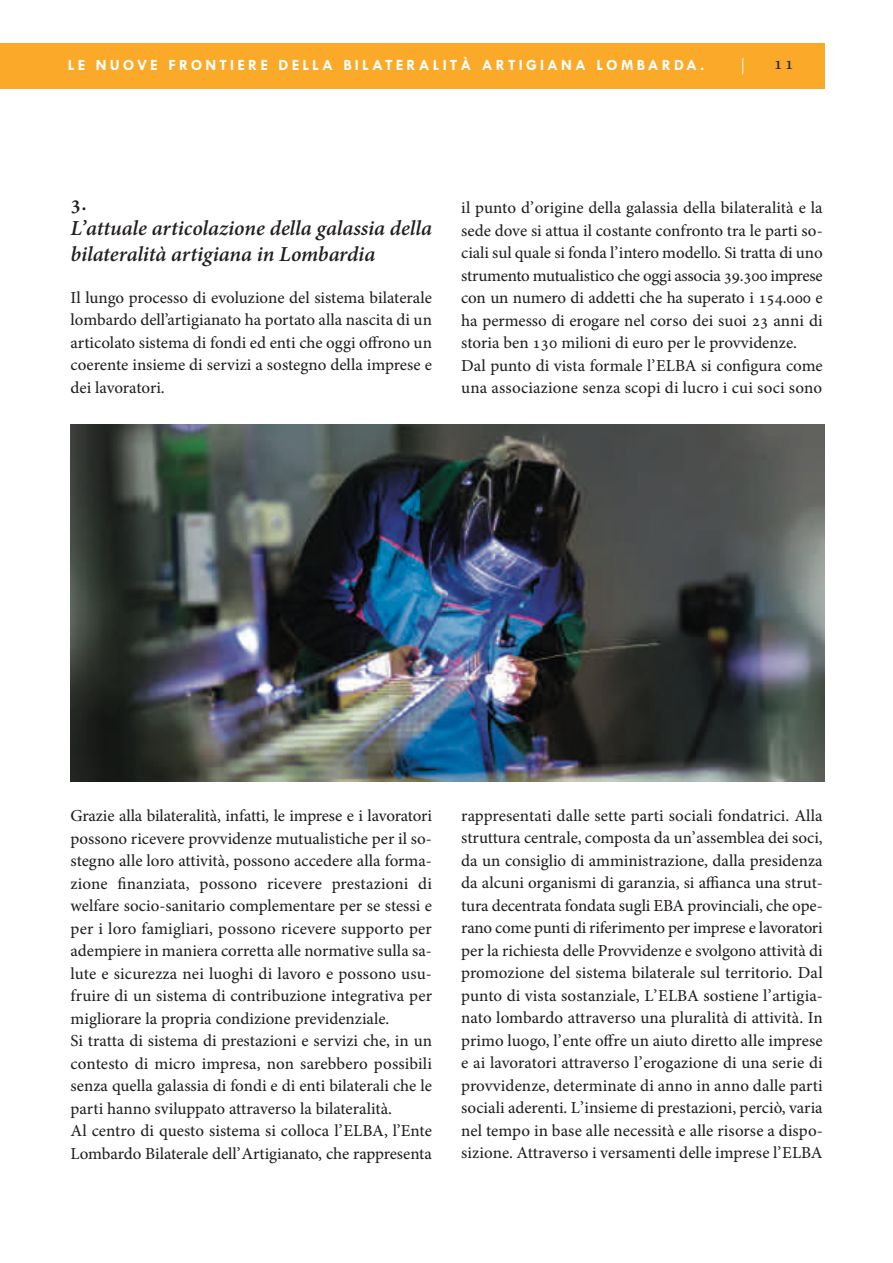
<style>
.page{position:relative;width:893px;height:1263px;background:#fff}
.page>*{position:absolute;margin:0;border:0;box-sizing:border-box;transform-origin:0 0}
.t1{font:italic 700 21px/25.5px "Adobe Hebrew";letter-spacing:-.005em;color:#231f20}
.t2{font:700 21px "Adobe Hebrew";color:#231f20}
.t3{font:18px "Adobe Hebrew";color:#231f20}
.t4{font:16.5px/22.5px "Adobe Hebrew";color:#231f20;text-align:justify}
.t5{font:700 15.75px "Tw Cen";letter-spacing:.2em;color:#fff}
.t6{font:300 15.75px "Helvetica";color:#fff}
</style>
<div class="page">
<img style="left:71px;top:425px;width:754px;height:356px">
<div style="left:0;top:43px;width:825px;height:46px;background:#faa928"></div>
<p class="t5" style="left:68px;top:56px;width:638px">LE NUOVE FRONTIERE DELLA BILATERALITÀ ARTIGIANA LOMBARDA.</p>
<p class="t6" style="left:741px;top:55px;width:5px">|</p>
<p class="t3" style="left:774px;top:52px;width:21px">11</p>
<p class="t2" style="left:71px;top:190px;width:18px">3.</p>
<p class="t1" style="left:71px;top:216px;width:363px">L’attuale articolazione della galassia della bilateralità artigiana in Lombardia</p>
<p class="t4" style="left:71px;top:286px;width:363px">Il lungo processo di evoluzione del sistema bilaterale lombardo dell’artigianato ha portato alla nascita di un articolato sistema di fondi ed enti che oggi offrono un coerente insieme di servizi a sostegno della imprese e dei lavoratori.</p>
<p class="t4" style="left:461px;top:197px;width:363px;text-align:left">il punto d’origine della galassia della bilateralità e la sede dove si attua il costante confronto tra le parti so&shy;ciali sul quale si fonda l’intero modello. Si tratta di uno strumento mutualistico che oggi associa 39.300 imprese con un numero di addetti che ha superato i 154.000 e ha permesso di erogare nel corso dei suoi 23 anni di storia ben 130 milioni di euro per le provvidenze.<br>Dal punto di vista formale l’ELBA si configura come una associazione senza scopi di lucro i cui soci sono</p>
<p class="t4" style="left:71px;top:805px;width:363px;text-align:left">Grazie alla bilateralità, infatti, le imprese e i lavoratori possono ricevere provvidenze mutualistiche per il so&shy;stegno alle loro attività, possono accedere alla forma&shy;zione finanziata, possono ricevere prestazioni di welfare socio-sanitario complementare per se stessi e per i loro famigliari, possono ricevere supporto per adempiere in maniera corretta alle normative sulla sa&shy;lute e sicurezza nei luoghi di lavoro e possono usu&shy;fruire di un sistema di contribuzione integrativa per migliorare la propria condizione previdenziale.<br>Si tratta di sistema di prestazioni e servizi che, in un contesto di micro impresa, non sarebbero possibili senza quella galassia di fondi e di enti bilaterali che le parti hanno sviluppato attraverso la bilateralità.<br>Al centro di questo sistema si colloca l’ELBA, l’Ente Lombardo Bilaterale dell’Artigianato, che rappresenta</p>
<p class="t4" style="left:461px;top:804px;width:363px">rappresentati dalle sette parti sociali fondatrici. Alla struttura centrale, composta da un’assemblea dei soci, da un consiglio di amministrazione, dalla presidenza da alcuni organismi di garanzia, si affianca una strut&shy;tura decentrata fondata sugli EBA provinciali, che ope&shy;rano come punti di riferimento per imprese e lavoratori per la richiesta delle Provvidenze e svolgono attività di promozione del sistema bilaterale sul territorio. Dal punto di vista sostanziale, L’ELBA sostiene l’artigia&shy;nato lombardo attraverso una pluralità di attività. In primo luogo, l’ente offre un aiuto diretto alle imprese e ai lavoratori attraverso l’erogazione di una serie di provvidenze, determinate di anno in anno dalle parti sociali aderenti. L’insieme di prestazioni, perciò, varia nel tempo in base alle necessità e alle risorse a dispo&shy;sizione. Attraverso i versamenti delle imprese l’ELBA</p>
</div>
